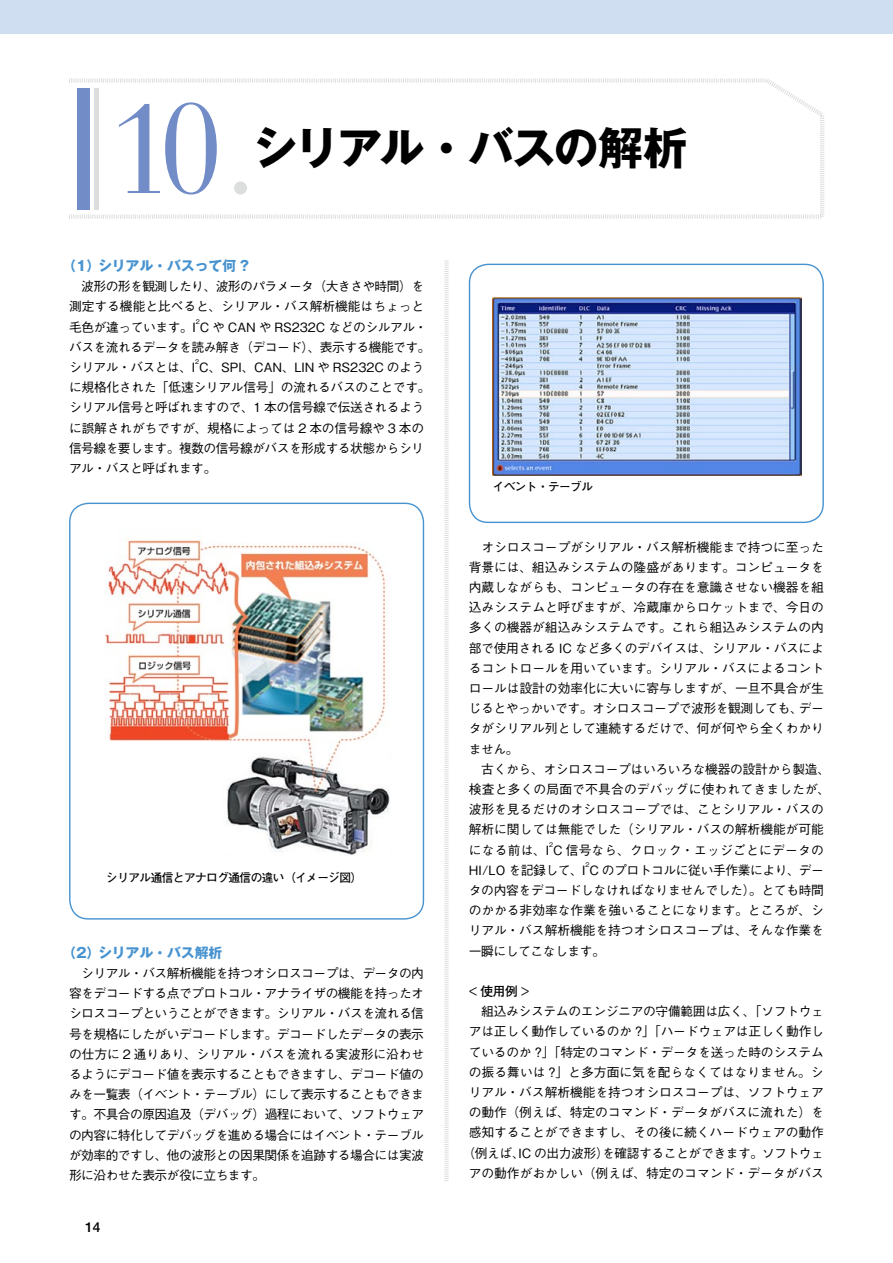
<style>
.page{position:relative;width:893px;height:1263px;background:#fff}
.page>*{position:absolute;margin:0;border:0;box-sizing:border-box;transform-origin:0 0}
.t1{font:127.5px "Bauer Bodoni";color:#718cc7;scale:.9 1}
.t2{font:700 44.7px "Gothic MB101 Pro";letter-spacing:-.05em;color:#000}
.t3{font:700 13.8px "Gothic MB101 Pro";color:#4793d0}
.t4{font:500 13.8px "Helvetica Neue";color:#000}
.t5{font:500 12.75px/20.2px "Gothic BBB Pro";letter-spacing:-.005em;color:#000;text-align:justify}
.t6{font:500 12.75px/20.2px "Gothic BBB Pro";letter-spacing:-.04em;color:#000}
.t7{font:500 12.75px/20.2px "Gothic BBB Pro";letter-spacing:-.035em;color:#000}
.t8{font:500 12.75px "Gothic BBB Pro";letter-spacing:-.03em;color:#000}
.t9{font:700 12.75px "Futo Go B101 Pro";color:#000}
.t10{font:700 11.7px "Futo Go B101 Pro";letter-spacing:-.05em;color:#000}
.t11{font:500 6.45px "Gothic BBB Pro";color:#000}
.s1{color:#dcdddd}
</style>
<div class="page">
<svg style="left:69px;top:78px;width:756px;height:141px"></svg>
<hr style="left:95px;top:88px;width:4px;height:121px;background:#dcdddd">
<div style="left:78px;top:88px;width:12px;height:121px;background:#718cc7"></div>
<svg style="left:444px;top:260px;width:5px;height:921px"></svg>
<img style="left:106px;top:539px;width:284px;height:316px">
<img style="left:492px;top:298px;width:309px;height:177px">
<div style="left:469px;top:264px;width:355px;height:259px;border:1px solid #4793d0;border-radius:19px"></div>
<div style="left:0;top:0;width:893px;height:34px;background:#d0def2"></div>
<h1 class="t1" style="left:109px;top:73px;width:167px">10<span class="s1">.</span></h1>
<h2 class="t2" style="left:252px;top:111px;width:437px">シリアル・バスの解析</h2>
<p class="t3" style="left:62px;top:255px;width:188px">（1）シリアル・バスって何 ?</p>
<p class="t7" style="left:69px;top:275px;width:360px">　波形の形を観測したり、波形のパラメータ（大きさや時間）を測定する機能と比べると、シリアル・バス解析機能はちょっと毛色が違っています。I C や CAN や RS232C などのシルアル・</p>
<p class="t11" style="left:196px;top:316px;width:6px">2</p>
<p class="t6" style="left:69px;top:335px;width:363px">バスを流れるデータを読み解き（デコード）、表示する機能です。シリアル・バスとは、I C、SPI、CAN、LIN や RS232C のよう</p>
<p class="t11" style="left:195px;top:357px;width:6px">2</p>
<p class="t6" style="left:69px;top:376px;width:363px">に規格化された「低速シリアル信号」の流れるバスのことです。シリアル信号と呼ばれますので、1 本の信号線で伝送されるように誤解されがちですが、規格によっては 2 本の信号線や 3 本の信号線を要します。複数の信号線がバスを形成する状態からシリアル・バスと呼ばれます。</p>
<p class="t10" style="left:106px;top:868px;width:258px">シリアル通信とアナログ通信の違い（イメージ図）</p>
<p class="t3" style="left:62px;top:941px;width:162px">（2）シリアル・バス解析</p>
<p class="t5" style="left:69px;top:961px;width:357px">　シリアル・バス解析機能を持つオシロスコープは、データの内容をデコードする点でプロトコル・アナライザの機能を持ったオシロスコープということができます。シリアル・バスを流れる信号を規格にしたがいデコードします。デコードしたデータの表示の仕方に 2 通りあり、シリアル・バスを流れる実波形に沿わせるようにデコード値を表示することもできますし、デコード値のみを一覧表（イベント・テーブル）にして表示することもできます。不具合の原因追及（デバッグ）過程において、ソフトウェアの内容に特化してデバッグを進める場合にはイベント・テーブルが効率的ですし、他の波形との因果関係を追跡する場合には実波形に沿わせた表示が役に立ちます。</p>
<p class="t4" style="left:85px;top:1219px;width:9px">14</p>
<p class="t10" style="left:493px;top:477px;width:102px">イベント・テーブル</p>
<p class="t5" style="left:469px;top:535px;width:363px;text-align:left">　オシロスコープがシリアル・バス解析機能まで持つに至った背景には、組込みシステムの隆盛があります。コンピュータを内蔵しながらも、コンピュータの存在を意識させない機器を組込みシステムと呼びますが、冷蔵庫からロケットまで、今日の多くの機器が組込みシステムです。これら組込みシステムの内部で使用される IC など多くのデバイスは、シリアル・バスによるコントロールを用いています。シリアル・バスによるコントロールは設計の効率化に大いに寄与しますが、一旦不具合が生じるとやっかいです。オシロスコープで波形を観測しても、データがシリアル列として連続するだけで、何が何やら全くわかりません。<br>　古くから、オシロスコープはいろいろな機器の設計から製造、検査と多くの局面で不具合のデバッグに使われてきましたが、波形を見るだけのオシロスコープでは、ことシリアル・バスの解析に関しては無能でした（シリアル・バスの解析機能が可能になる前は、I C 信号なら、クロック・エッジごとにデータの</p>
<p class="t11" style="left:549px;top:839px;width:6px">2</p>
<p class="t8" style="left:469px;top:860px;width:357px">HI/LO を記録して、I C のプロトコルに従い手作業により、デー</p>
<p class="t11" style="left:585px;top:859px;width:6px">2</p>
<p class="t5" style="left:469px;top:878px;width:357px">タの内容をデコードしなければなりませんでした）。とても時間のかかる非効率な作業を強いることになります。ところが、シリアル・バス解析機能を持つオシロスコープは、そんな作業を一瞬にしてこなします。</p>
<p class="t9" style="left:469px;top:981px;width:62px">&lt; 使用例 &gt;</p>
<p class="t5" style="left:462px;top:1000px;width:363px;text-align:center">　組込みシステムのエンジニアの守備範囲は広く、「ソフトウェアは正しく動作しているのか ?」「ハードウェアは正しく動作しているのか ?」「特定のコマンド・データを送った時のシステムの振る舞いは ?」と多方面に気を配らなくてはなりません。シリアル・バス解析機能を持つオシロスコープは、ソフトウェアの動作（例えば、特定のコマンド・データがバスに流れた）を感知することができますし、その後に続くハードウェアの動作（例えば、IC の出力波形）を確認することができます。ソフトウェアの動作がおかしい（例えば、特定のコマンド・データがバス</p>
</div>
